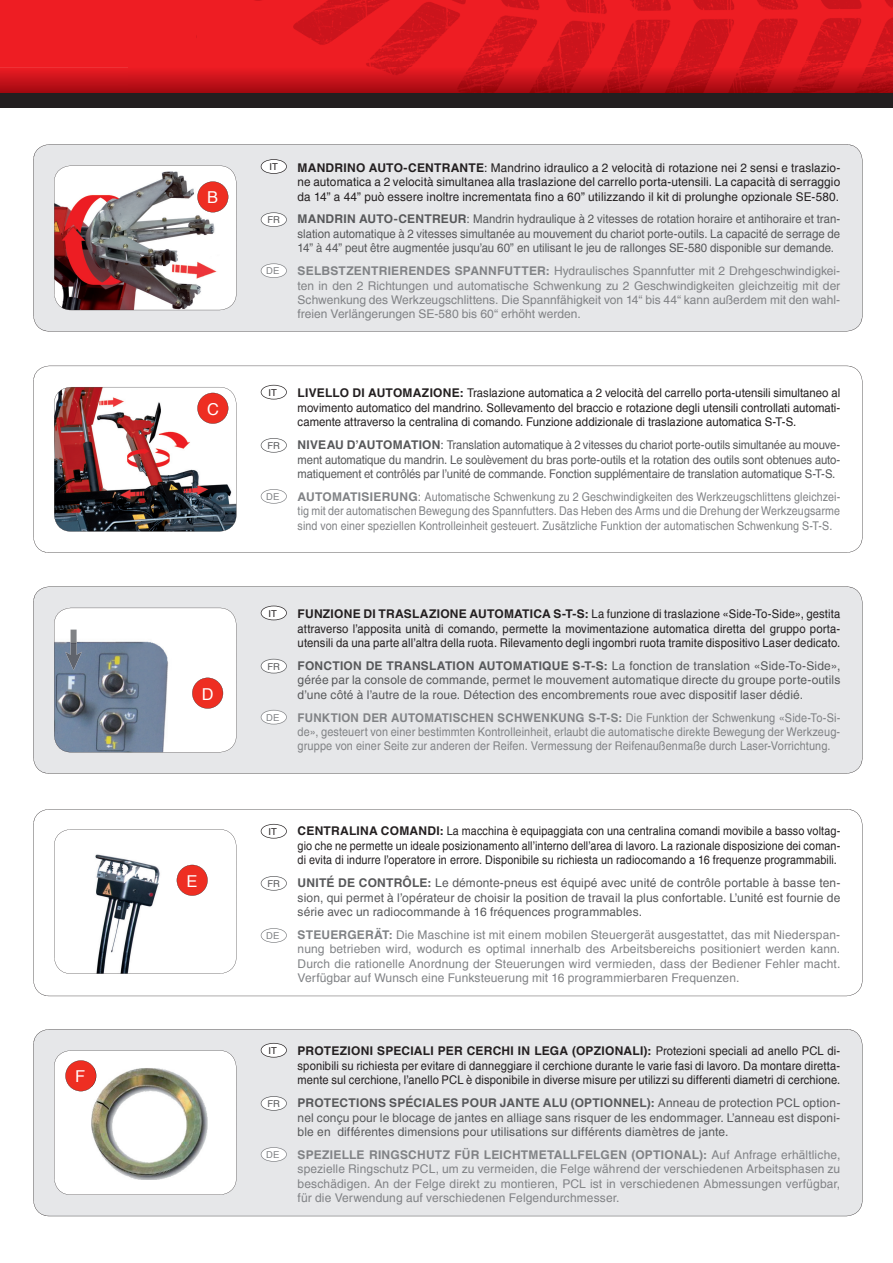
<style>
.page{position:relative;width:893px;height:1263px;background:#fff}
.page>*{position:absolute;margin:0;border:0;box-sizing:border-box;transform-origin:0 0}
.t1{font:16.35px "Helvetica";color:#fff}
.t2{font:12px/14.4px "Helvetica";letter-spacing:.005em;color:#57585a;text-align:justify}
.t3{font:12px/14.4px "Helvetica";letter-spacing:.01em;color:#808285;text-align:justify}
.t4{font:12px/14.4px "Helvetica";letter-spacing:.01em;color:#231f20;text-align:justify;scale:.9 1}
.t5{font:12px/14.4px "Helvetica";letter-spacing:.01em;color:#231f20;text-align:justify;scale:.93 1}
.t6{font:12px/14.4px "Helvetica";letter-spacing:.01em;color:#231f20;text-align:justify;scale:.94 1}
.t7{font:12px/14.4px "Helvetica";letter-spacing:.01em;color:#231f20;text-align:justify;scale:.95 1}
.t8{font:12px/14.4px "Helvetica";letter-spacing:.01em;color:#231f20;text-align:justify}
.t9{font:12px/14.4px "Helvetica";letter-spacing:.01em;color:#808285;text-align:justify;scale:.91 1}
.t10{font:9.45px "Helvetica";color:#231f20}
.t11{font:9.45px "Helvetica";color:#57585a}
.t12{font:9.45px "Helvetica";color:#808285}
.s1{font-weight:700}
</style>
<div class="page">
<div style="left:0;top:0;width:128px;height:68px;background:#ee1d23"></div>
<img style="left:128px;top:0;width:765px;height:68px">
<img style="left:0;top:68px;width:893px;height:25px">
<div style="left:0;top:93px;width:893px;height:15px;background:#231f20"></div>
<svg style="left:33px;top:809px;width:829px;height:187px"></svg>
<svg style="left:261px;top:824px;width:26px;height:14px"></svg>
<svg style="left:261px;top:876px;width:26px;height:15px"></svg>
<svg style="left:261px;top:928px;width:26px;height:15px"></svg>
<div style="left:33px;top:586px;width:829px;height:188px;background:#e6e7e9"></div>
<svg style="left:261px;top:606px;width:26px;height:14px"></svg>
<svg style="left:261px;top:659px;width:26px;height:14px"></svg>
<svg style="left:261px;top:710px;width:26px;height:14px"></svg>
<svg style="left:54px;top:608px;width:182px;height:144px"></svg>
<svg style="left:54px;top:829px;width:182px;height:145px"></svg>
<div style="left:33px;top:1029px;width:829px;height:187px;background:#e6e7e9"></div>
<svg style="left:261px;top:1043px;width:26px;height:14px"></svg>
<svg style="left:261px;top:1096px;width:26px;height:15px"></svg>
<svg style="left:261px;top:1147px;width:26px;height:15px"></svg>
<svg style="left:54px;top:1050px;width:182px;height:145px"></svg>
<img style="left:91px;top:1068px;width:117px;height:112px">
<img style="left:91px;top:1068px;width:5px;height:19px">
<div style="left:33px;top:144px;width:829px;height:187px;background:#e6e7e9"></div>
<svg style="left:261px;top:159px;width:26px;height:15px"></svg>
<svg style="left:261px;top:212px;width:26px;height:15px"></svg>
<svg style="left:261px;top:263px;width:26px;height:15px"></svg>
<svg style="left:54px;top:166px;width:182px;height:144px"></svg>
<svg style="left:33px;top:366px;width:829px;height:187px"></svg>
<svg style="left:261px;top:385px;width:26px;height:14px"></svg>
<svg style="left:261px;top:438px;width:26px;height:15px"></svg>
<svg style="left:261px;top:489px;width:26px;height:15px"></svg>
<img style="left:54px;top:387px;width:182px;height:145px">
<img style="left:65px;top:630px;width:17px;height:40px">
<h1 class="t1" style="left:75px;top:1067px;width:12px">F</h1>
<h1 class="t1" style="left:207px;top:188px;width:12px">B</h1>
<h1 class="t1" style="left:207px;top:399px;width:13px">C</h1>
<h1 class="t1" style="left:202px;top:684px;width:13px">D</h1>
<h1 class="t1" style="left:186px;top:871px;width:12px">E</h1>
<p class="t10" style="left:270px;top:161px;width:10px">IT</p>
<p class="t11" style="left:267px;top:214px;width:14px">FR</p>
<p class="t12" style="left:266px;top:265px;width:15px">DE</p>
<p class="t8" style="left:298px;top:161px;width:544px"><span class="s1">MANDRINO AUTO-CENTRANTE</span>: Mandrino idraulico a 2 velocità di rotazione nei 2 sensi e traslazio&shy;ne automatica a 2 velocità simultanea alla traslazione del carrello porta-utensili. La capacità di serraggio da 14” a 44” può essere inoltre incrementata fino a 60” utilizzando il kit di prolunghe opzionale SE-580.</p>
<p class="t2" style="left:298px;top:212px;width:544px"><span class="s1">MANDRIN AUTO-CENTREUR</span>: Mandrin hydraulique à 2 vitesses de rotation horaire et antihoraire et tran&shy;slation automatique à 2 vitesses simultanée au mouvement du chariot porte-outils. La capacité de serrage de 14” à 44” peut être augmentée jusqu’au 60” en utilisant le jeu de rallonges SE-580 disponible sur demande.</p>
<p class="t3" style="left:298px;top:264px;width:544px"><span class="s1">SELBSTZENTRIERENDES SPANNFUTTER:</span> Hydraulisches Spannfutter mit 2 Drehgeschwindigkei&shy;ten in den 2 Richtungen und automatische Schwenkung zu 2 Geschwindigkeiten gleichzeitig mit der Schwenkung des Werkzeugschlittens. Die Spannfähigkeit von 14“ bis 44“ kann außerdem mit den wahl&shy;freien Verlängerungen SE-580 bis 60“ erhöht werden.</p>
<p class="t10" style="left:268px;top:387px;width:10px">IT</p>
<p class="t11" style="left:267px;top:440px;width:14px">FR</p>
<p class="t12" style="left:266px;top:491px;width:15px">DE</p>
<p class="t7" style="left:298px;top:386px;width:573px"><span class="s1">LIVELLO DI AUTOMAZIONE:</span> Traslazione automatica a 2 velocità del carrello porta-utensili simultaneo al movimento automatico del mandrino. Sollevamento del braccio e rotazione degli utensili controllati automati&shy;camente attraverso la centralina di comando. Funzione addizionale di traslazione automatica S-T-S.</p>
<p class="t2" style="left:298px;top:438px;width:544px"><span class="s1">NIVEAU D’AUTOMATION</span>: Translation automatique à 2 vitesses du chariot porte-outils simultanée au mouve&shy;ment automatique du mandrin. Le soulèvement du bras porte-outils et la rotation des outils sont obtenues auto&shy;matiquement et contrôlés par l’unité de commande. Fonction supplémentaire de translation automatique S-T-S.</p>
<p class="t3" style="left:298px;top:490px;width:544px"><span class="s1">AUTOMATISIERUNG</span>: Automatische Schwenkung zu 2 Geschwindigkeiten des Werkzeugschlittens gleichzei&shy;tig mit der automatischen Bewegung des Spannfutters. Das Heben des Arms und die Drehung der Werkzeugsarme sind von einer speziellen Kontrolleinheit gesteuert. Zusätzliche Funktion der automatischen Schwenkung S-T-S.</p>
<p class="t10" style="left:268px;top:608px;width:10px">IT</p>
<p class="t11" style="left:267px;top:661px;width:14px">FR</p>
<p class="t12" style="left:266px;top:712px;width:15px">DE</p>
<p class="t6" style="left:298px;top:607px;width:579px"><span class="s1">FUNZIONE DI TRASLAZIONE AUTOMATICA S-T-S:</span> La funzione di traslazione «Side-To-Side», gestita attraverso l’apposita unità di comando, permette la movimentazione automatica diretta del gruppo porta&shy;utensili da una parte all’altra della ruota. Rilevamento degli ingombri ruota tramite dispositivo Laser dedicato.</p>
<p class="t2" style="left:298px;top:659px;width:544px"><span class="s1">FONCTION DE TRANSLATION AUTOMATIQUE S-T-S:</span> La fonction de translation «Side-To-Side», gérée par la console de commande, permet le mouvement automatique directe du groupe porte-outils d’une côté à l’autre de la roue. Détection des encombrements roue avec dispositif laser dédié.</p>
<p class="t9" style="left:298px;top:710px;width:598px"><span class="s1">FUNKTION DER AUTOMATISCHEN SCHWENKUNG S-T-S:</span> Die Funktion der Schwenkung «Side-To-Si&shy;de», gesteuert von einer bestimmten Kontrolleinheit, erlaubt die automatische direkte Bewegung der Werkzeug&shy;gruppe von einer Seite zur anderen der Reifen. Vermessung der Reifenaußenmaße durch Laser-Vorrichtung.</p>
<p class="t10" style="left:268px;top:826px;width:10px">IT</p>
<p class="t11" style="left:267px;top:878px;width:14px">FR</p>
<p class="t12" style="left:266px;top:930px;width:15px">DE</p>
<p class="t4" style="left:298px;top:824px;width:604px"><span class="s1">CENTRALINA COMANDI:</span> La macchina è equipaggiata con una centralina comandi movibile a basso voltag&shy;gio che ne permette un ideale posizionamento all’interno dell’area di lavoro. La razionale disposizione dei coman&shy;di evita di indurre l’operatore in errore. Disponibile su richiesta un radiocomando a 16 frequenze programmabili.</p>
<p class="t2" style="left:298px;top:876px;width:544px"><span class="s1">UNITÉ DE CONTRÔLE:</span> Le démonte-pneus est équipé avec unité de contrôle portable à basse ten&shy;sion, qui permet à l’opérateur de choisir la position de travail la plus confortable. L’unité est fournie de série avec un radiocommande à 16 fréquences programmables.</p>
<p class="t3" style="left:298px;top:928px;width:544px"><span class="s1">STEUERGERÄT:</span> Die Maschine ist mit einem mobilen Steuergerät ausgestattet, das mit Niederspan&shy;nung betrieben wird, wodurch es optimal innerhalb des Arbeitsbereichs positioniert werden kann.<br>Durch die rationelle Anordnung der Steuerungen wird vermieden, dass der Bediener Fehler macht.<br>Verfügbar auf Wunsch eine Funksteuerung mit 16 programmierbaren Frequenzen.</p>
<p class="t10" style="left:268px;top:1045px;width:10px">IT</p>
<p class="t11" style="left:267px;top:1098px;width:14px">FR</p>
<p class="t12" style="left:266px;top:1149px;width:15px">DE</p>
<p class="t5" style="left:298px;top:1044px;width:585px"><span class="s1">PROTEZIONI SPECIALI PER CERCHI IN LEGA (OPZIONALI):</span> Protezioni speciali ad anello PCL di&shy;sponibili su richiesta per evitare di danneggiare il cerchione durante le varie fasi di lavoro. Da montare diretta&shy;mente sul cerchione, l’anello PCL è disponibile in diverse misure per utilizzi su differenti diametri di cerchione.</p>
<p class="t2" style="left:298px;top:1096px;width:544px"><span class="s1">PROTECTIONS SPÉCIALES POUR JANTE ALU (OPTIONNEL):</span> Anneau de protection PCL option&shy;nel conçu pour le blocage de jantes en alliage sans risquer de les endommager. L’anneau est disponi&shy;ble en différentes dimensions pour utilisations sur différents diamètres de jante.</p>
<p class="t3" style="left:298px;top:1148px;width:544px"><span class="s1">SPEZIELLE RINGSCHUTZ FÜR LEICHTMETALLFELGEN (OPTIONAL):</span> Auf Anfrage erhältliche, spezielle Ringschutz PCL, um zu vermeiden, die Felge während der verschiedenen Arbeitsphasen zu beschädigen. An der Felge direkt zu montieren, PCL ist in verschiedenen Abmessungen verfügbar, für die Verwendung auf verschiedenen Felgendurchmesser.</p>
</div>
